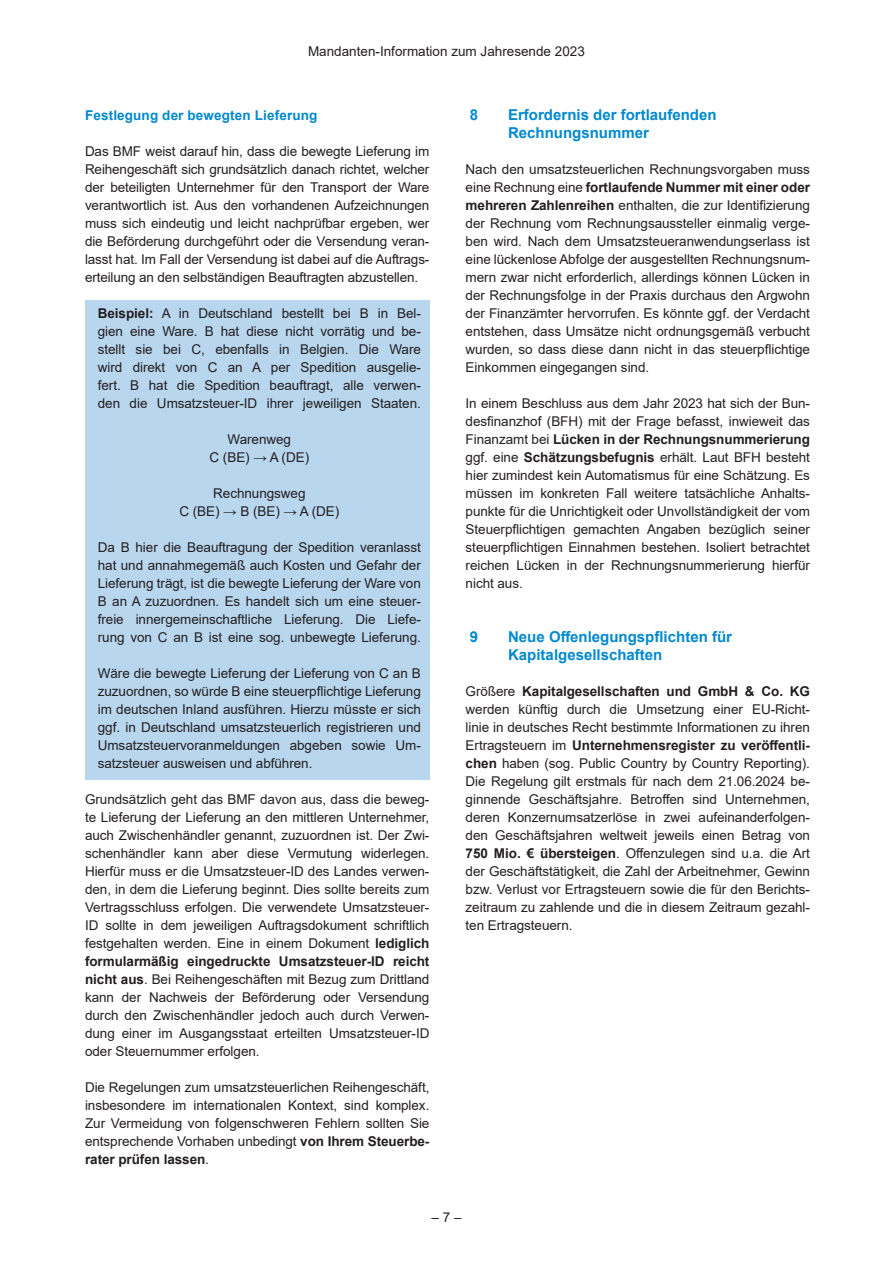
<style>
.page{position:relative;width:893px;height:1263px;background:#fff}
.page>*{position:absolute;margin:0;border:0;box-sizing:border-box;transform-origin:0 0}
.t1{font:700 15px/18px "Arial";color:#0089cf}
.t2{font:13.5px/18px "Arial";letter-spacing:-.005em;color:#231f20;text-align:justify}
.t3{font:700 13.5px "Arial";letter-spacing:.01em;color:#0089cf}
.s1{font-weight:700}
</style>
<div class="page">
<div style="left:85px;top:300px;width:344px;height:137px;background:#b9d6ef"></div>
<div style="left:85px;top:426px;width:344px;height:29px;background:#b9d6ef"></div>
<div style="left:85px;top:444px;width:344px;height:29px;background:#b9d6ef"></div>
<div style="left:85px;top:462px;width:344px;height:29px;background:#b9d6ef"></div>
<div style="left:85px;top:480px;width:344px;height:29px;background:#b9d6ef"></div>
<div style="left:85px;top:498px;width:344px;height:29px;background:#b9d6ef"></div>
<div style="left:85px;top:516px;width:344px;height:29px;background:#b9d6ef"></div>
<div style="left:85px;top:534px;width:344px;height:245px;background:#b9d6ef"></div>
<p class="t2" style="left:308px;top:42px;width:278px">Mandanten-Information zum Jahresende 2023</p>
<p class="t3" style="left:85px;top:106px;width:234px">Festlegung der bewegten Lieferung</p>
<p class="t2" style="left:85px;top:142px;width:346px">Das BMF weist darauf hin, dass die bewegte Lieferung im Reihengeschäft sich grundsätzlich danach richtet, welcher der beteiligten Unternehmer für den Transport der Ware verantwortlich ist. Aus den vorhandenen Aufzeichnungen muss sich eindeutig und leicht nachprüfbar ergeben, wer die Beförderung durchgeführt oder die Versendung veran&shy;lasst hat. Im Fall der Versendung ist dabei auf die Auftrags&shy;erteilung an den selbständigen Beauftragten abzustellen.</p>
<p class="t2" style="left:98px;top:304px;width:325px"><span class="s1">Beispiel:</span> A in Deutschland bestellt bei B in Bel&shy;gien eine Ware. B hat diese nicht vorrätig und be&shy;stellt sie bei C, ebenfalls in Belgien. Die Ware wird direkt von C an A per Spedition ausgelie&shy;fert. B hat die Spedition beauftragt, alle verwen&shy;den die Umsatzsteuer-ID ihrer jeweiligen Staaten.</p>
<p class="t2" style="left:210px;top:430px;width:101px;text-align:center">Warenweg<br>C (BE) → A (DE)</p>
<p class="t2" style="left:180px;top:484px;width:161px;text-align:center">Rechnungsweg<br>C (BE) → B (BE) → A (DE)</p>
<p class="t2" style="left:98px;top:538px;width:325px">Da B hier die Beauftragung der Spedition veranlasst hat und annahmegemäß auch Kosten und Gefahr der Lieferung trägt, ist die bewegte Lieferung der Ware von B an A zuzuordnen. Es handelt sich um eine steuer&shy;freie innergemeinschaftliche Lieferung. Die Liefe&shy;rung von C an B ist eine sog. unbewegte Lieferung.</p>
<p class="t2" style="left:98px;top:664px;width:325px">Wäre die bewegte Lieferung der Lieferung von C an B zuzuordnen, so würde B eine steuerpflichtige Lieferung im deutschen Inland ausführen. Hierzu müsste er sich ggf. in Deutschland umsatzsteuerlich registrieren und Umsatzsteuervoranmeldungen abgeben sowie Um&shy;satzsteuer ausweisen und abführen.</p>
<p class="t2" style="left:85px;top:790px;width:346px">Grundsätzlich geht das BMF davon aus, dass die beweg&shy;te Lieferung der Lieferung an den mittleren Unternehmer, auch Zwischenhändler genannt, zuzuordnen ist. Der Zwi&shy;schenhändler kann aber diese Vermutung widerlegen.<br>Hierfür muss er die Umsatzsteuer-ID des Landes verwen&shy;den, in dem die Lieferung beginnt. Dies sollte bereits zum Vertragsschluss erfolgen. Die verwendete Umsatzsteuer-ID sollte in dem jeweiligen Auftragsdokument schriftlich festgehalten werden. Eine in einem Dokument <span class="s1">lediglich formularmäßig eingedruckte Umsatzsteuer-ID reicht nicht aus</span>. Bei Reihengeschäften mit Bezug zum Drittland kann der Nachweis der Beförderung oder Versendung durch den Zwischenhändler jedoch auch durch Verwen&shy;dung einer im Ausgangsstaat erteilten Umsatzsteuer-ID oder Steuernummer erfolgen.</p>
<p class="t2" style="left:85px;top:1078px;width:346px">Die Regelungen zum umsatzsteuerlichen Reihengeschäft, insbesondere im internationalen Kontext, sind komplex.<br>Zur Vermeidung von folgenschweren Fehlern sollten Sie entsprechende Vorhaben unbedingt <span class="s1">von Ihrem Steuerbe&shy;rater prüfen lassen</span>.</p>
<p class="t1" style="left:470px;top:106px;width:10px">8</p>
<p class="t1" style="left:508px;top:106px;width:210px">Erfordernis der fortlaufenden<br>Rechnungsnummer</p>
<p class="t2" style="left:466px;top:160px;width:346px">Nach den umsatzsteuerlichen Rechnungsvorgaben muss eine Rechnung eine <span class="s1">fortlaufende Nummer mit einer oder mehreren Zahlenreihen</span> enthalten, die zur Identifizierung der Rechnung vom Rechnungsaussteller einmalig verge&shy;ben wird. Nach dem Umsatzsteueranwendungserlass ist eine lückenlose Abfolge der ausgestellten Rechnungsnum&shy;mern zwar nicht erforderlich, allerdings können Lücken in der Rechnungsfolge in der Praxis durchaus den Argwohn der Finanzämter hervorrufen. Es könnte ggf. der Verdacht entstehen, dass Umsätze nicht ordnungsgemäß verbucht wurden, so dass diese dann nicht in das steuerpflichtige Einkommen eingegangen sind.</p>
<p class="t2" style="left:466px;top:394px;width:346px">In einem Beschluss aus dem Jahr 2023 hat sich der Bun&shy;desfinanzhof (BFH) mit der Frage befasst, inwieweit das Finanzamt bei <span class="s1">Lücken in der Rechnungsnummerierung </span>ggf. eine <span class="s1">Schätzungsbefugnis</span> erhält. Laut BFH besteht hier zumindest kein Automatismus für eine Schätzung. Es müssen im konkreten Fall weitere tatsächliche Anhalts&shy;punkte für die Unrichtigkeit oder Unvollständigkeit der vom Steuerpflichtigen gemachten Angaben bezüglich seiner steuerpflichtigen Einnahmen bestehen. Isoliert betrachtet reichen Lücken in der Rechnungsnummerierung hierfür nicht aus.</p>
<p class="t1" style="left:470px;top:628px;width:10px">9</p>
<p class="t1" style="left:508px;top:628px;width:225px">Neue Offenlegungspflichten für<br>Kapitalgesellschaften</p>
<p class="t2" style="left:466px;top:682px;width:346px">Größere <span class="s1">Kapitalgesellschaften und GmbH &amp; Co. KG </span>werden künftig durch die Umsetzung einer EU-Richt&shy;linie in deutsches Recht bestimmte Informationen zu ihren Ertragsteuern im <span class="s1">Unternehmensregister zu veröffentli&shy;chen</span> haben (sog. Public Country by Country Reporting).<br>Die Regelung gilt erstmals für nach dem 21.06.2024 be&shy;ginnende Geschäftsjahre. Betroffen sind Unternehmen, deren Konzernumsatzerlöse in zwei aufeinanderfolgen&shy;den Geschäftsjahren weltweit jeweils einen Betrag von <span class="s1">750 Mio. € übersteigen</span>. Offenzulegen sind u.a. die Art der Geschäftstätigkeit, die Zahl der Arbeitnehmer, Gewinn bzw. Verlust vor Ertragsteuern sowie die für den Berichts&shy;zeitraum zu zahlende und die in diesem Zeitraum gezahl&shy;ten Ertragsteuern.</p>
<p class="t2" style="left:431px;top:1208px;width:32px">– 7 –</p>
</div>
